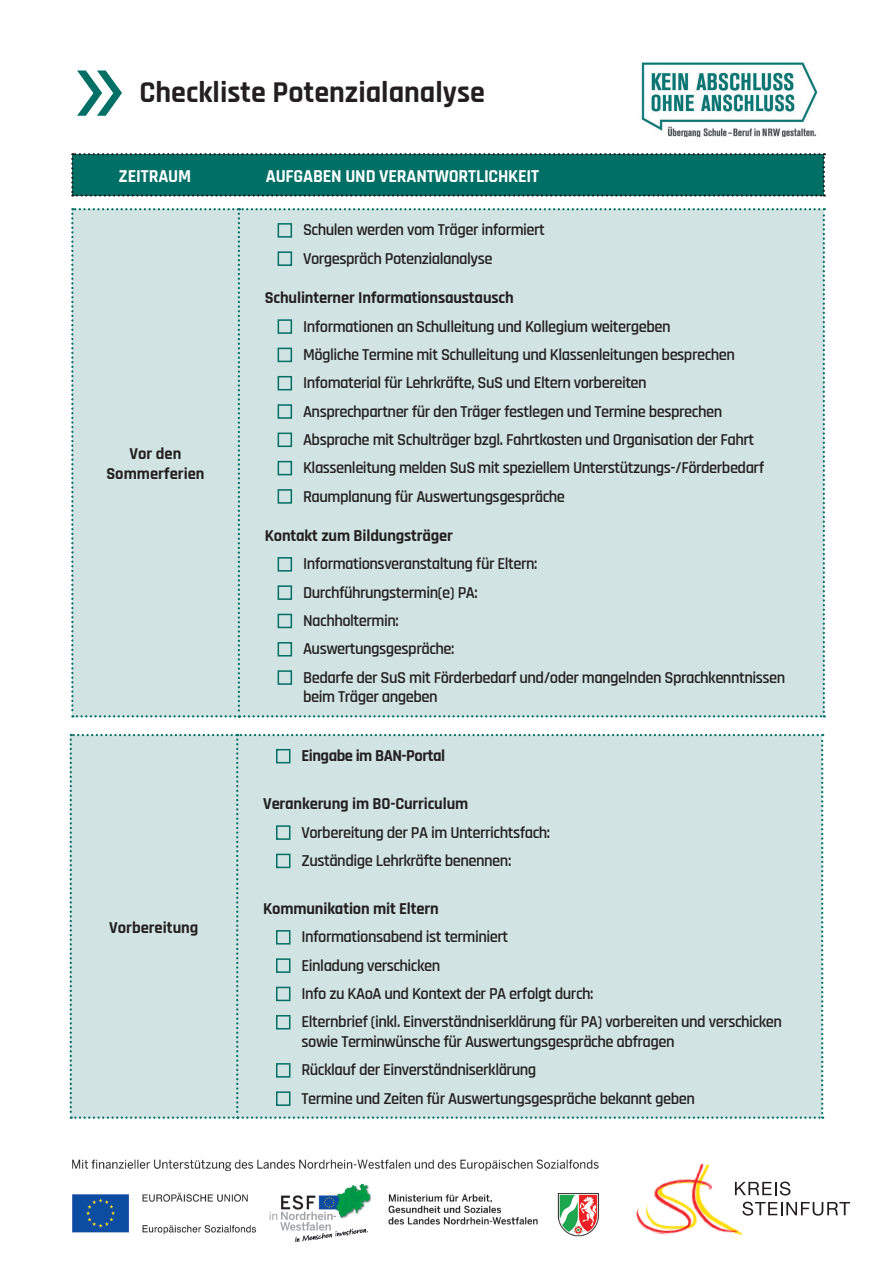
<style>
.page{position:relative;width:893px;height:1263px;background:#fff}
.page>*{position:absolute;margin:0;border:0;box-sizing:border-box;transform-origin:0 0}
.t1{font:700 30px "Rajdhani";color:#231f20}
.t2{font:700 18px "Rajdhani";letter-spacing:-.01em;color:#fff}
.t3{font:600 16.5px/28.3px "Rajdhani";letter-spacing:-.03em;color:#231f20}
.t4{font:700 16.5px/19.8px "Rajdhani";letter-spacing:-.01em;color:#231f20;text-align:center}
.t5{font:700 16.5px "Rajdhani";letter-spacing:-.03em;color:#231f20}
</style>
<div class="page">
<svg style="left:753px;top:1181px;width:37px;height:14px"></svg>
<svg style="left:753px;top:1202px;width:97px;height:13px"></svg>
<img style="left:636px;top:1163px;width:117px;height:72px">
<img style="left:72px;top:1159px;width:527px;height:83px">
<svg style="left:77px;top:70px;width:45px;height:46px"></svg>
<svg style="left:71px;top:153px;width:754px;height:44px;background:#0a7167"></svg>
<img style="left:640px;top:62px;width:178px;height:75px">
<div style="left:71px;top:208px;width:754px;height:510px;background:#d1e3e2"></div>
<div style="left:70px;top:734px;width:753px;height:385px;background:#d1e3e2"></div>
<h1 class="t1" style="left:139px;top:74px;width:347px">Checkliste Potenzialanalyse</h1>
<p class="t2" style="left:119px;top:165px;width:74px">ZEITRAUM</p>
<p class="t2" style="left:266px;top:165px;width:275px">AUFGABEN UND VERANTWORTLICHKEIT</p>
<p class="t4" style="left:106px;top:444px;width:100px">Vor den<br>Sommerferien</p>
<p class="t4" style="left:109px;top:918px;width:91px">Vorbereitung</p>
<p class="t3" style="left:303px;top:216px;width:243px">Schulen werden vom Träger informiert<br>Vorgespräch Potenzialanalyse</p>
<p class="t4" style="left:265px;top:289px;width:250px">Schulinterner Informationsaustausch</p>
<p class="t3" style="left:303px;top:313px;width:463px">Informationen an Schulleitung und Kollegium weitergeben<br>Mögliche Termine mit Schulleitung und Klassenleitungen besprechen Infomaterial für Lehrkräfte, SuS und Eltern vorbereiten<br>Ansprechpartner für den Träger festlegen und Termine besprechen Absprache mit Schulträger bzgl. Fahrtkosten und Organisation der Fahrt Klassenleitung melden SuS mit speziellem Unterstützungs-/Förderbedarf Raumplanung für Auswertungsgespräche</p>
<p class="t4" style="left:265px;top:526px;width:190px">Kontakt zum Bildungsträger</p>
<p class="t3" style="left:303px;top:550px;width:484px">Informationsveranstaltung für Eltern:<br>Durchführungstermin(e) PA:<br>Nachholtermin:<br>Auswertungsgespräche:<br>Bedarfe der SuS mit Förderbedarf und/oder mangelnden Sprachkenntnissen</p>
<p class="t3" style="left:303px;top:683px;width:136px">beim Träger angeben</p>
<p class="t5" style="left:301px;top:746px;width:145px">Eingabe im BAN-Portal</p>
<p class="t4" style="left:263px;top:795px;width:207px">Verankerung im BO-Curriculum</p>
<p class="t3" style="left:301px;top:819px;width:250px">Vorbereitung der PA im Unterrichtsfach:<br>Zuständige Lehrkräfte benennen:</p>
<p class="t4" style="left:263px;top:899px;width:177px">Kommunikation mit Eltern</p>
<p class="t3" style="left:301px;top:923px;width:482px">Informationsabend ist terminiert<br>Einladung verschicken<br>Info zu KAoA und Kontext der PA erfolgt durch:<br>Elternbrief (inkl. Einverständniserklärung für PA) vorbereiten und verschicken</p>
<p class="t3" style="left:301px;top:1028px;width:395px">sowie Terminwünsche für Auswertungsgespräche abfragen<br>Rücklauf der Einverständniserklärung<br>Termine und Zeiten für Auswertungsgespräche bekannt geben</p>
</div>
